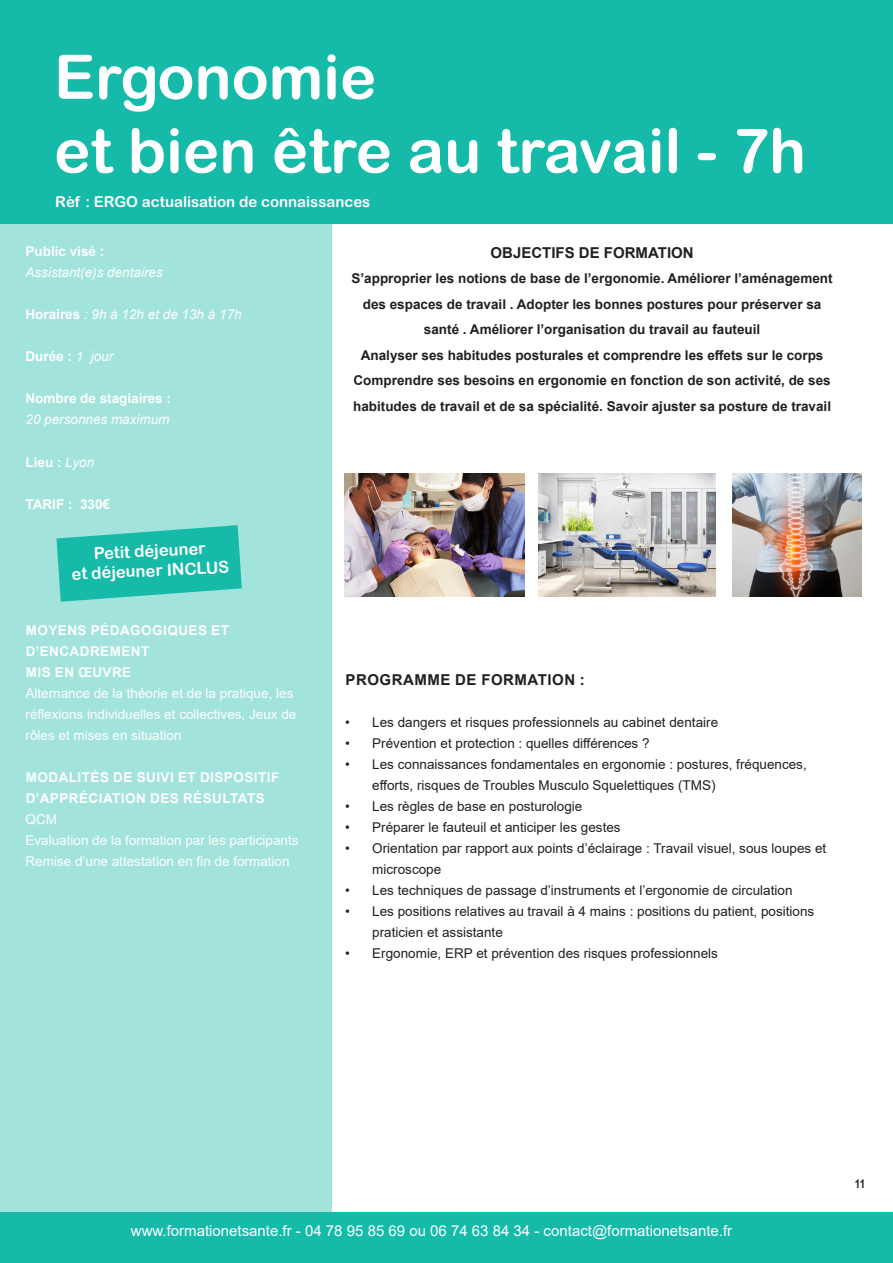
<style>
.page{position:relative;width:893px;height:1263px;background:#fff}
.page>*{position:absolute;margin:0;border:0;box-sizing:border-box;transform-origin:0 0}
.Tiitre_page_formatio{font:61.5px "Arial Rounded MT Bold";color:#fff}
.dej_offert{font:16.5px "Arial Rounded MT Bold";color:#fff}
.t1{font:15px "Arial";color:#fff}
.Tiitre_page_formatio-2{font:15px "Arial Rounded MT Bold";color:#fff}
.OBJETIF_FORMATION{font:700 15px "Arial";letter-spacing:.035em;color:#231f20}
.OBJETIF_FORMATION-2{font:700 15px "Arial";color:#231f20}
.t2{font:13.5px/21px "Arial";color:#231f20}
.OBJETIF_FORMATION-3{font:700 13.5px/25.5px "Arial";color:#231f20;text-align:center}
.texte_moyens_pedago{font:13.5px/21px "Arial";color:#fff}
.texte_moyens_pedago-2{font:700 13.5px/21px "Arial";letter-spacing:.035em;color:#fff}
.Public_horaire_1{font:italic 13.5px "Arial";color:#fff}
.Public_horaire_1-2{font:700 13.5px "Arial";color:#fff}
.TITRE_COUV{font:700 12px "Arial Narrow";color:#231f20}
.s1{font-weight:700;font-style:normal}
.s2{font-weight:400;font-style:italic}
</style>
<div class="page">
<div style="left:0;top:0;width:893px;height:223px;background:#15baa9"></div>
<div style="left:0;top:207px;width:332px;height:1056px;background:#a2e3dc"></div>
<svg style="left:57px;top:525px;width:185px;height:77px"></svg>
<img style="left:732px;top:473px;width:129px;height:123px">
<img style="left:344px;top:473px;width:180px;height:123px">
<img style="left:539px;top:473px;width:176px;height:123px">
<div style="left:0;top:1212px;width:893px;height:51px;background:#15baa9"></div>
<p class="Tiitre_page_formatio" style="left:54px;top:41px;width:324px">Ergonomie</p>
<p class="Tiitre_page_formatio" style="left:54px;top:114px;width:754px">et bien être au travail - 7h</p>
<p class="Tiitre_page_formatio-2" style="left:55px;top:192px;width:317px">Rèf : ERGO actualisation de connaissances</p>
<p class="Public_horaire_1-2" style="left:26px;top:242px;width:80px">Public visé :</p>
<p class="Public_horaire_1" style="left:26px;top:264px;width:139px">Assistant(e)s dentaires</p>
<p class="Public_horaire_1" style="left:26px;top:306px;width:218px"><span class="s1">Horaires</span> : 9h à 12h et de 13h à 17h</p>
<p class="Public_horaire_1-2" style="left:26px;top:347px;width:89px">Durée : <span class="s2">1 jour</span></p>
<p class="Public_horaire_1-2" style="left:26px;top:389px;width:147px">Nombre de stagiaires :</p>
<p class="Public_horaire_1" style="left:26px;top:411px;width:146px">20 personnes maximum</p>
<p class="Public_horaire_1-2" style="left:26px;top:452px;width:70px">Lieu : <span class="s2">Lyon</span></p>
<p class="Public_horaire_1-2" style="left:26px;top:494px;width:86px">TARIF : 330€</p>
<p class="dej_offert" style="left:93px;top:543px;width:113px;rotate:-2deg">Petit déjeuner</p>
<p class="dej_offert" style="left:71px;top:563px;width:159px;rotate:-2deg">et déjeuner INCLUS</p>
<p class="texte_moyens_pedago-2" style="left:26px;top:619px;width:205px">MOYENS PÉDAGOGIQUES ET<br>D’ENCADREMENT</p>
<p class="texte_moyens_pedago-2" style="left:26px;top:661px;width:107px">MIS EN ŒUVRE</p>
<p class="texte_moyens_pedago" style="left:26px;top:682px;width:272px">Alternance de la théorie et de la pratique, les réflexions individuelles et collectives, Jeux de rôles et mises en situation</p>
<p class="texte_moyens_pedago-2" style="left:26px;top:766px;width:255px">MODALITÉS DE SUIVI ET DISPOSITIF<br>D’APPRÉCIATION DES RÉSULTATS</p>
<p class="texte_moyens_pedago" style="left:26px;top:808px;width:33px">QCM</p>
<p class="texte_moyens_pedago" style="left:26px;top:829px;width:275px">Evaluation de la formation par les participants</p>
<p class="texte_moyens_pedago" style="left:26px;top:850px;width:266px">Remise d’une attestation en fin de formation</p>
<p class="OBJETIF_FORMATION-2" style="left:491px;top:242px;width:205px">OBJECTIFS DE FORMATION</p>
<p class="OBJETIF_FORMATION-3" style="left:352px;top:266px;width:483px">S’approprier les notions de base de l’ergonomie. Améliorer l’aménagement des espaces de travail . Adopter les bonnes postures pour préserver sa santé . Améliorer l’organisation du travail au fauteuil</p>
<p class="OBJETIF_FORMATION-3" style="left:353px;top:342px;width:479px">Analyser ses habitudes posturales et comprendre les effets sur le corps<br>Comprendre ses besoins en ergonomie en fonction de son activité, de ses habitudes de travail et de sa spécialité. Savoir ajuster sa posture de travail</p>
<p class="OBJETIF_FORMATION" style="left:346px;top:669px;width:241px">PROGRAMME DE FORMATION :</p>
<p class="t2" style="left:345px;top:712px;width:374px">• Les dangers et risques professionnels au cabinet dentaire</p>
<p class="t2" style="left:345px;top:733px;width:306px">• Prévention et protection : quelles différences ?</p>
<p class="t2" style="left:372px;top:754px;width:436px;text-indent:-27px">• Les connaissances fondamentales en ergonomie : postures, fréquences, efforts, risques de Troubles Musculo Squelettiques (TMS)</p>
<p class="t2" style="left:345px;top:796px;width:239px">• Les règles de base en posturologie</p>
<p class="t2" style="left:345px;top:817px;width:277px">• Préparer le fauteuil et anticiper les gestes</p>
<p class="t2" style="left:372px;top:838px;width:455px;text-indent:-27px">• Orientation par rapport aux points d’éclairage : Travail visuel, sous loupes et microscope</p>
<p class="t2" style="left:345px;top:880px;width:449px">• Les techniques de passage d’instruments et l’ergonomie de circulation</p>
<p class="t2" style="left:372px;top:901px;width:443px;text-indent:-27px">• Les positions relatives au travail à 4 mains : positions du patient, positions praticien et assistante</p>
<p class="t2" style="left:345px;top:943px;width:374px">• Ergonomie, ERP et prévention des risques professionnels</p>
<p class="t1" style="left:131px;top:1220px;width:603px">www.formationetsante.fr - 04 78 95 85 69 ou 06 74 63 84 34 - contact@formationetsante.fr</p>
<p class="TITRE_COUV" style="left:855px;top:1174px;width:12px">11</p>
</div>
